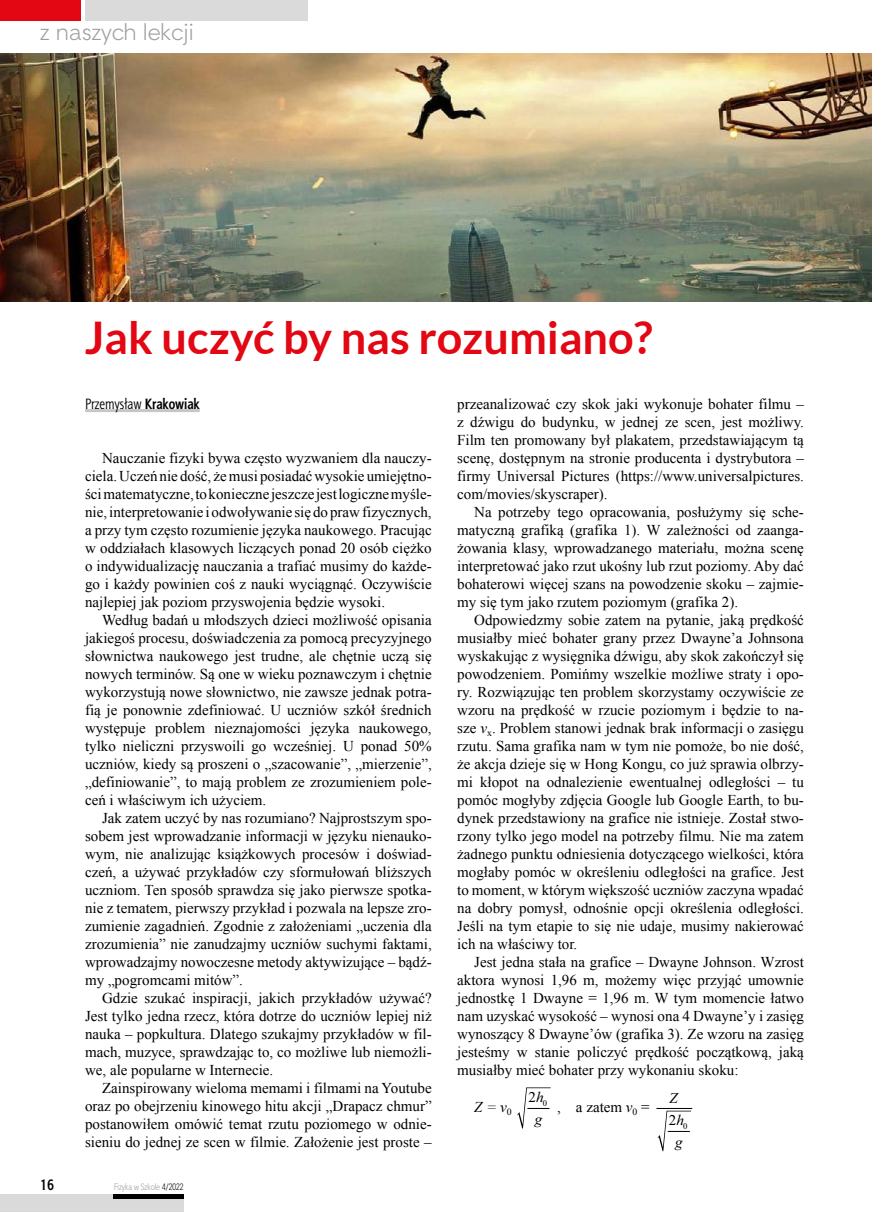
<style>
.page{position:relative;width:872px;height:1212px;background:#fff}
.page>*{position:absolute;margin:0;border:0;box-sizing:border-box;transform-origin:0 0}
.t1{font:700 45px "Lato";color:#e30613}
.t2{font:22.5px "Straight EFN";color:#9d9d9c}
.txt{font:15px/18px "Times New Roman";color:#000;text-align:justify}
.autor{font:15px "Aerton Cnd EFN";color:#000}
.MTDisplayEquation{font:italic 15px/21.8px "Times New Roman";color:#000;text-align:center}
.MTDisplayEquation-2{font:15px "Times New Roman";color:#000}
.t3{font:700 15px "Aerton Cnd EFN";color:#000}
.t4{font:9px "Straight Cnd EFN";color:#9d9d9c}
.s1{font-style:italic}
.s2{font-style:normal}
.s3{font-weight:700}
.s4{color:#000}
</style>
<div class="page">
<img style="left:0;top:53px;width:872px;height:248px">
<div style="left:0;top:0;width:81px;height:21px;background:#e30613"></div>
<div style="left:85px;top:0;width:223px;height:21px;background:#dadada"></div>
<div style="left:0;top:1194px;width:184px;height:18px;background:#dadada"></div>
<hr style="left:113px;top:1194px;width:71px;height:4px;background:#000">
<hr style="left:85px;top:409px;width:115px;height:3px;background:#c6c6c6">
<svg style="left:517px;top:1087px;width:33px;height:41px"></svg>
<svg style="left:657px;top:1111px;width:34px;height:40px"></svg>
<hr style="left:656px;top:1108px;width:36px;height:1px;background:#000">
<h2 class="t2" style="left:40px;top:18px;width:155px">z naszych lekcji</h2>
<p class="t1" style="left:85px;top:312px;width:569px">Jak uczyć by nas rozumiano?</p>
<p class="txt" style="left:457px;top:395px;width:348px">przeanalizować czy skok jaki wykonuje bohater filmu – z dźwigu do budynku, w jednej ze scen, jest możliwy.<br>Film ten promowany był plakatem, przedstawiającym tą scenę, dostępnym na stronie producenta i dystrybutora – firmy Universal Pictures (https://www.universalpictures. com/movies/skyscraper).</p>
<p class="txt" style="left:457px;top:503px;width:348px;text-indent:17px">Na potrzeby tego opracowania, posłużymy się sche&shy;matyczną grafiką (grafika 1). W zależności od zaanga&shy;żowania klasy, wprowadzanego materiału, można scenę interpretować jako rzut ukośny lub rzut poziomy. Aby dać bohaterowi więcej szans na powodzenie skoku – zajmie&shy;my się tym jako rzutem poziomym (grafika 2).</p>
<p class="txt" style="left:457px;top:611px;width:348px;text-indent:17px">Odpowiedzmy sobie zatem na pytanie, jaką prędkość musiałby mieć bohater grany przez Dwayne’a Johnsona wyskakując z wysięgnika dźwigu, aby skok zakończył się powodzeniem. Pomińmy wszelkie możliwe straty i opo&shy;ry. Rozwiązując ten problem skorzystamy oczywiście ze wzoru na prędkość w rzucie poziomym i będzie to na&shy;sze <span class="s1">v</span><sub>x</sub>. Problem stanowi jednak brak informacji o zasięgu rzutu. Sama grafika nam w tym nie pomoże, bo nie dość, że akcja dzieje się w Hong Kongu, co już sprawia olbrzy&shy;mi kłopot na odnalezienie ewentualnej odległości – tu pomóc mogłyby zdjęcia Google lub Google Earth, to bu&shy;dynek przedstawiony na grafice nie istnieje. Został stwo&shy;rzony tylko jego model na potrzeby filmu. Nie ma zatem żadnego punktu odniesienia dotyczącego wielkości, która mogłaby pomóc w określeniu odległości na grafice. Jest to moment, w którym większość uczniów zaczyna wpadać na dobry pomysł, odnośnie opcji określenia odległości.<br>Jeśli na tym etapie to się nie udaje, musimy nakierować ich na właściwy tor.</p>
<p class="txt" style="left:457px;top:953px;width:348px;text-indent:17px">Jest jedna stała na grafice – Dwayne Johnson. Wzrost aktora wynosi 1,96 m, możemy więc przyjąć umownie jednostkę 1 Dwayne = 1,96 m. W tym momencie łatwo nam uzyskać wysokość – wynosi ona 4 Dwayne’y i zasięg wynoszący 8 Dwayne’ów (grafika 3). Ze wzoru na zasięg jesteśmy w stanie policzyć prędkość początkową, jaką musiałby mieć bohater przy wykonaniu skoku:</p>
<p class="MTDisplayEquation" style="left:474px;top:1096px;width:39px">Z = v<sub>0</sub></p>
<p class="MTDisplayEquation" style="left:528px;top:1086px;width:20px"><span class="s2">2</span> <sub>0</sub>h g</p>
<p class="MTDisplayEquation-2" style="left:557px;top:1097px;width:94px">, a zatem <span class="s1">v</span><sub>0</sub> =</p>
<p class="MTDisplayEquation" style="left:669px;top:1086px;width:16px;line-height:22.8px">Z h</p>
<p class="MTDisplayEquation" style="left:675px;top:1130px;width:9px">g</p>
<p class="autor" style="left:85px;top:395px;width:116px">Przemysław <span class="s3">Krakowiak</span></p>
<p class="txt" style="left:85px;top:449px;width:348px;text-indent:17px">Nauczanie fizyki bywa często wyzwaniem dla nauczy&shy;ciela. Uczeń nie dość, że musi posiadać wysokie umiejętno&shy;ści matematyczne, to konieczne jeszcze jest logiczne myśle&shy;nie, interpretowanie i odwoływanie się do praw fizycznych, a przy tym często rozumienie języka naukowego. Pracując w oddziałach klasowych liczących ponad 20 osób ciężko o indywidualizację nauczania a trafiać musimy do każde&shy;go i każdy powinien coś z nauki wyciągnąć. Oczywiście najlepiej jak poziom przyswojenia będzie wysoki.</p>
<p class="txt" style="left:85px;top:611px;width:348px;text-indent:17px">Według badań u młodszych dzieci możliwość opisania jakiegoś procesu, doświadczenia za pomocą precyzyjnego słownictwa naukowego jest trudne, ale chętnie uczą się nowych terminów. Są one w wieku poznawczym i chętnie wykorzystują nowe słownictwo, nie zawsze jednak potra&shy;fią je ponownie zdefiniować. U uczniów szkół średnich występuje problem nieznajomości języka naukowego, tylko nieliczni przyswoili go wcześniej. U ponad 50% uczniów, kiedy są proszeni o „szacowanie”, „mierzenie”, „definiowanie”, to mają problem ze zrozumieniem pole&shy;ceń i właściwym ich użyciem.</p>
<p class="txt" style="left:85px;top:809px;width:348px;text-indent:17px">Jak zatem uczyć by nas rozumiano? Najprostszym spo&shy;sobem jest wprowadzanie informacji w języku nienauko&shy;wym, nie analizując książkowych procesów i doświad&shy;czeń, a używać przykładów czy sformułowań bliższych uczniom. Ten sposób sprawdza się jako pierwsze spotka&shy;nie z tematem, pierwszy przykład i pozwala na lepsze zro&shy;zumienie zagadnień. Zgodnie z założeniami „uczenia dla zrozumienia” nie zanudzajmy uczniów suchymi faktami, wprowadzajmy nowoczesne metody aktywizujące – bądź&shy;my „pogromcami mitów”.</p>
<p class="txt" style="left:85px;top:989px;width:348px;text-indent:17px">Gdzie szukać inspiracji, jakich przykładów używać?<br>Jest tylko jedna rzecz, która dotrze do uczniów lepiej niż nauka – popkultura. Dlatego szukajmy przykładów w fil&shy;mach, muzyce, sprawdzając to, co możliwe lub niemożli&shy;we, ale popularne w Internecie.</p>
<p class="txt" style="left:85px;top:1079px;width:348px;text-indent:17px">Zainspirowany wieloma memami i filmami na Youtube oraz po obejrzeniu kinowego hitu akcji „Drapacz chmur” postanowiłem omówić temat rzutu poziomego w odnie&shy;sieniu do jednej ze scen w filmie. Założenie jest proste –</p>
<p class="txt" style="left:668px;top:1111px;width:20px">2 <sub>0</sub></p>
<p class="t3" style="left:40px;top:1176px;width:15px">16</p>
<p class="t4" style="left:114px;top:1182px;width:71px">Fizyka w Szkole <span class="s4">4/2022</span></p>
</div>
